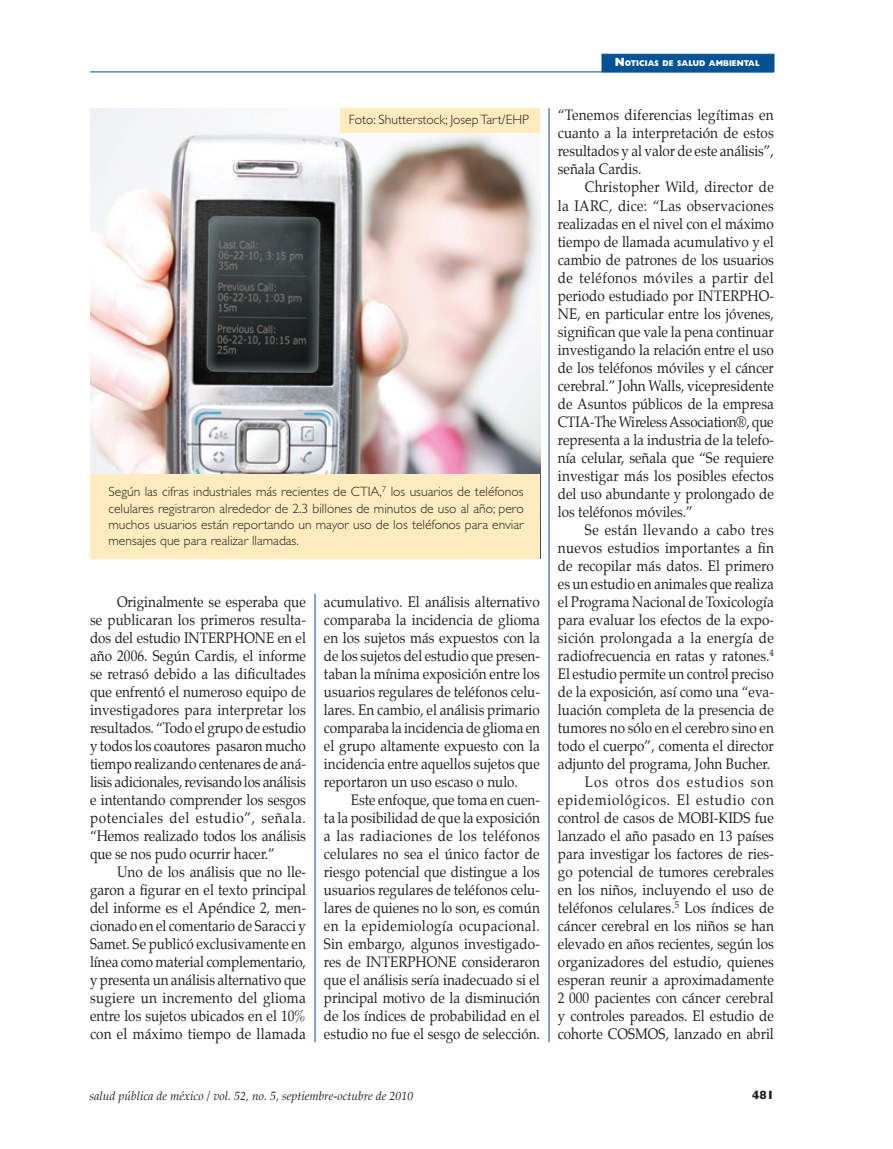
<style>
.page{position:relative;width:893px;height:1149px;background:#fff}
.page>*{position:absolute;margin:0;border:0;box-sizing:border-box;transform-origin:0 0}
.t1{font:15px/18px "Palatino";color:#231f20;text-align:justify;scale:.9 1}
.t2{font:300 13.5px/16.2px "Gill Sans";color:#231f20;text-align:justify}
.t3{font:italic 12px "Palatino";color:#231f20}
.t4{font:800 12px "Gill Sans";color:#231f20;scale:.9 1}
.t5{font:800 8.4px "Gill Sans";color:#fff;scale:.9 1}
.s1{font-size:12px}
</style>
<div class="page">
<div style="left:602px;top:54px;width:172px;height:18px;background:#005294;border:1px solid #005294"></div>
<hr style="left:90px;top:72px;width:684px;height:1px;background:#005294">
<hr style="left:315px;top:593px;width:1px;height:448px;background:#005294">
<hr style="left:549px;top:108px;width:1px;height:933px;background:#005294">
<img style="left:90px;top:108px;width:450px;height:365px">
<div style="left:90px;top:473px;width:450px;height:85px;background:#feebbe"></div>
<div style="left:340px;top:108px;width:199px;height:24px;background:#feebbe"></div>
<p class="t2" style="left:349px;top:111px;width:182px">Foto: Shutterstock; Josep Tart/EHP</p>
<p class="t2" style="left:109px;top:483px;width:417px">Según las cifras industriales más recientes de CTIA,<sup>7</sup> los usuarios de teléfonos celulares registraron alrededor de 2.3 billones de minutos de uso al año; pero muchos usuarios están reportando un mayor uso de los teléfonos para enviar mensajes que para realizar llamadas.</p>
<p class="t1" style="left:90px;top:593px;width:242px;text-indent:27px">Originalmente se esperaba que se publicaran los primeros resulta&shy;dos del estudio INTERPHONE en el año 2006. Según Cardis, el informe se retrasó debido a las dificultades que enfrentó el numeroso equipo de investigadores para interpretar los resultados. “Todo el grupo de estudio y todos los coautores pasaron mucho tiempo realizando centenares de aná&shy;lisis adicionales, revisando los análisis e intentando comprender los sesgos potenciales del estudio”, señala. “Hemos realizado todos los análisis que se nos pudo ocurrir hacer.”</p>
<p class="t1" style="left:90px;top:863px;width:242px;text-indent:27px">Uno de los análisis que no lle&shy;garon a figurar en el texto principal del informe es el Apéndice 2, men&shy;cionado en el comentario de Saracci y Samet. Se publicó exclusivamente en línea como material complementario, y presenta un análisis alternativo que sugiere un incremento del glioma entre los sujetos ubicados en el 10% con el máximo tiempo de llamada</p>
<p class="t1" style="left:324px;top:593px;width:242px">acumulativo. El análisis alternativo comparaba la incidencia de glioma en los sujetos más expuestos con la de los sujetos del estudio que presen&shy;taban la mínima exposición entre los usuarios regulares de teléfonos celu&shy;lares. En cambio, el análisis primario comparaba la incidencia de glioma en el grupo altamente expuesto con la incidencia entre aquellos sujetos que reportaron un uso escaso o nulo.</p>
<p class="t1" style="left:324px;top:791px;width:241px;text-indent:27px">Este enfoque, que toma en cuen&shy;ta la posibilidad de que la exposición a las radiaciones de los teléfonos celulares no sea el único factor de riesgo potencial que distingue a los usuarios regulares de teléfonos celu&shy;lares de quienes no lo son, es común en la epidemiología ocupacional.<br>Sin embargo, algunos investigado&shy;res de INTERPHONE consideraron que el análisis sería inadecuado si el principal motivo de la disminución de los índices de probabilidad en el estudio no fue el sesgo de selección.</p>
<p class="t5" style="left:615px;top:59px;width:162px"><span class="s1">N</span>OTICIAS DE SALUD AMBIENTAL</p>
<p class="t1" style="left:558px;top:107px;width:242px">“Tenemos diferencias legítimas en cuanto a la interpretación de estos resultados y al valor de este análisis”, señala Cardis.</p>
<p class="t1" style="left:558px;top:179px;width:241px;text-indent:27px">Christopher Wild, director de la IARC, dice: “Las observaciones realizadas en el nivel con el máximo tiempo de llamada acumulativo y el cambio de patrones de los usuarios de teléfonos móviles a partir del periodo estudiado por INTERPHO-NE, en particular entre los jóvenes, significan que vale la pena continuar investigando la relación entre el uso de los teléfonos móviles y el cáncer cerebral.” John Walls, vicepresidente de Asuntos públicos de la empresa CTIA-The Wireless Association®, que representa a la industria de la telefo&shy;nía celular, señala que “Se requiere investigar más los posibles efectos del uso abundante y prolongado de los teléfonos móviles.”</p>
<p class="t1" style="left:558px;top:521px;width:242px;text-align:right">Se están llevando a cabo tres nuevos estudios importantes a fin de recopilar más datos. El primero es un estudio en animales que realiza el Programa Nacional de Toxicología para evaluar los efectos de la expo&shy;sición prolongada a la energía de radiofrecuencia en ratas y ratones.<sup>4<br></sup>El estudio permite un control preciso de la exposición, así como una “eva&shy;luación completa de la presencia de tumores no sólo en el cerebro sino en todo el cuerpo”, comenta el director adjunto del programa, John Bucher.<br>Los otros dos estudios son epidemiológicos. El estudio con control de casos de MOBI-KIDS fue lanzado el año pasado en 13 países para investigar los factores de ries&shy;go potencial de tumores cerebrales en los niños, incluyendo el uso de teléfonos celulares.<sup>5</sup> Los índices de cáncer cerebral en los niños se han elevado en años recientes, según los organizadores del estudio, quienes esperan reunir a aproximadamente 2 000 pacientes con cáncer cerebral y controles pareados. El estudio de cohorte COSMOS, lanzado en abril</p>
<p class="t3" style="left:89px;top:1088px;width:326px">salud pública de méxico / vol. 52, no. 5, septiembre-octubre de 2010</p>
<p class="t4" style="left:752px;top:1087px;width:26px">481</p>
</div>
